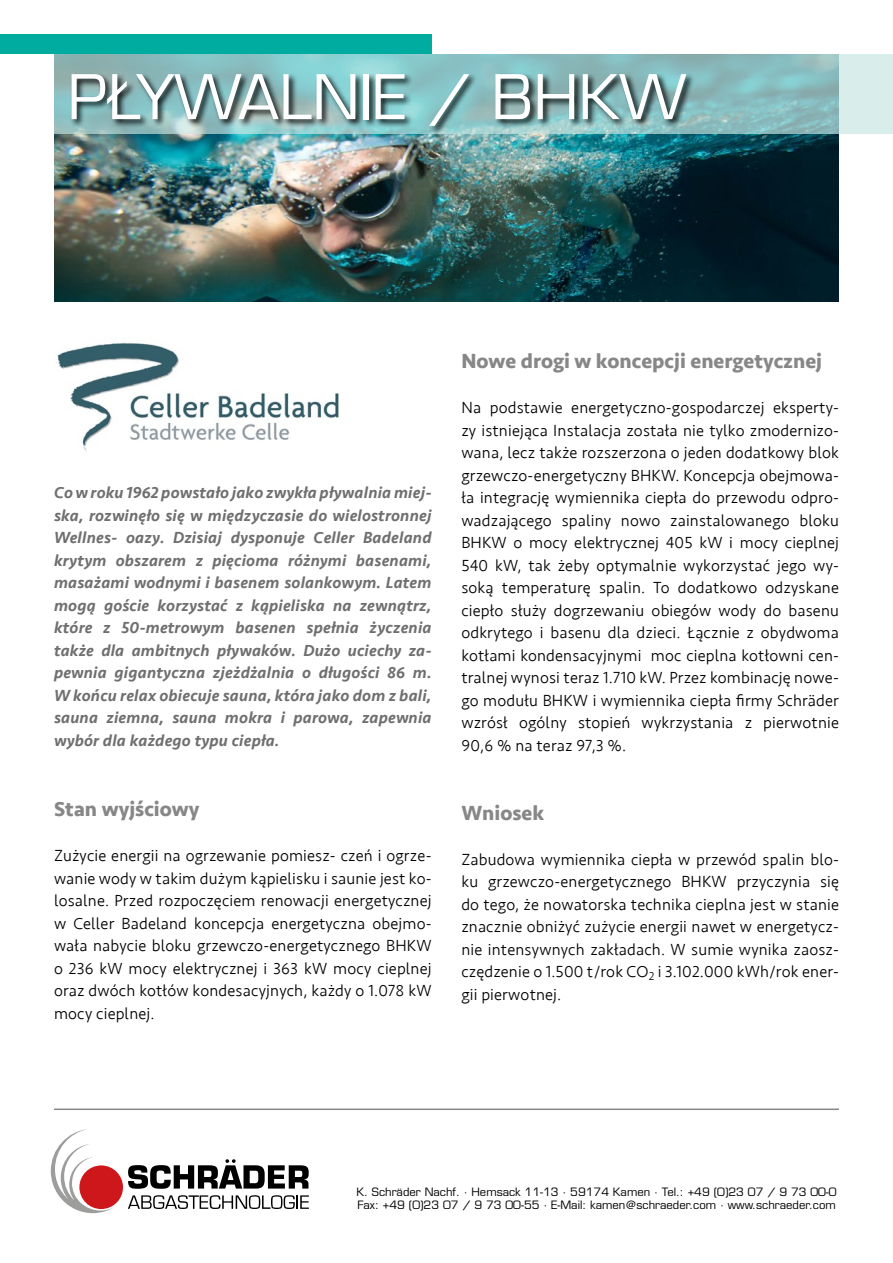
<style>
.page{position:relative;width:893px;height:1263px;background:#fff}
.page>*{position:absolute;margin:0;border:0;box-sizing:border-box;transform-origin:0 0}
.t1{font:60px "Eurostile LT Std";color:#fff}
.t2{font:700 21px "Seravek";color:#878787}
.t3{font:300 16.5px/22.5px "Seravek";letter-spacing:.01em;color:#000;text-align:justify}
.t4{font:italic 500 16.5px/22.5px "Seravek";letter-spacing:.01em;color:#706f6f;text-align:justify}
.t5{font:11.25px/13.5px "Eurostile";color:#000}
</style>
<div class="page">
<img style="left:54px;top:134px;width:785px;height:168px">
<svg style="left:51px;top:1129px;width:64px;height:84px"></svg>
<div style="left:79px;top:1165px;width:44px;height:44px;background:#cd171a;border-radius:50%"></div>
<svg style="left:128px;top:1195px;width:181px;height:14px"></svg>
<svg style="left:128px;top:1159px;width:181px;height:30px"></svg>
<svg style="left:54px;top:54px;width:839px;height:80px;background:#95c4c6"></svg>
<div style="left:69px;top:73px;width:626px;height:62px;background:#000;opacity:.88"></div>
<hr style="left:54px;top:1108px;width:785px;height:2px;background:#878787">
<img style="left:57px;top:342px;width:282px;height:110px">
<div style="left:0;top:34px;width:432px;height:20px;background:#00aca0"></div>
<h1 class="t1" style="left:68px;top:61px;width:620px">PŁYWALNIE / BHKW</h1>
<p class="t4" style="left:54px;top:481px;width:379px">Co w roku 1962 powstało jako zwykła pływalnia miej&shy;ska, rozwinęło się w międzyczasie do wielostronnej Wellnes- oazy. Dzisiaj dysponuje Celler Badeland krytym obszarem z pięcioma różnymi basenami, masażami wodnymi i basenem solankowym. Latem mogą goście korzystać z kąpieliska na zewnątrz, które z 50-metrowym basenen spełnia życzenia także dla ambitnych pływaków. Dużo uciechy za&shy;pewnia gigantyczna zjeżdżalnia o długości 86 m.<br>W końcu relax obiecuje sauna, która jako dom z bali, sauna ziemna, sauna mokra i parowa, zapewnia wybór dla każdego typu ciepła.</p>
<p class="t2" style="left:54px;top:792px;width:147px">Stan wyjściowy</p>
<p class="t3" style="left:54px;top:845px;width:379px">Zużycie energii na ogrzewanie pomiesz- czeń i ogrze&shy;wanie wody w takim dużym kąpielisku i saunie jest ko&shy;losalne. Przed rozpoczęciem renowacji energetycznej w Celler Badeland koncepcja energetyczna obejmo&shy;wała nabycie bloku grzewczo-energetycznego BHKW o 236 kW mocy elektrycznej i 363 kW mocy cieplnej oraz dwóch kotłów kondesacyjnych, każdy o 1.078 kW mocy cieplnej.</p>
<p class="t2" style="left:461px;top:344px;width:362px">Nowe drogi w koncepcji energetycznej</p>
<p class="t3" style="left:461px;top:397px;width:379px;text-align:left">Na podstawie energetyczno-gospodarczej eksperty&shy;zy istniejąca Instalacja została nie tylko zmodernizo&shy;wana, lecz także rozszerzona o jeden dodatkowy blok grzewczo-energetyczny BHKW. Koncepcja obejmowa&shy;ła integrację wymiennika ciepła do przewodu odpro&shy;wadzającego spaliny nowo zainstalowanego bloku BHKW o mocy elektrycznej 405 kW i mocy cieplnej 540 kW, tak żeby optymalnie wykorzystać jego wy&shy;soką temperaturę spalin. To dodatkowo odzyskane ciepło służy dogrzewaniu obiegów wody do basenu odkrytego i basenu dla dzieci. Łącznie z obydwoma kotłami kondensacyjnymi moc cieplna kotłowni cen&shy;tralnej wynosi teraz 1.710 kW. Przez kombinację nowe&shy;go modułu BHKW i wymiennika ciepła firmy Schräder wzrósł ogólny stopień wykrzystania z pierwotnie 90,6 % na teraz 97,3 %.</p>
<p class="t2" style="left:461px;top:796px;width:84px">Wniosek</p>
<p class="t3" style="left:461px;top:848px;width:379px">Zabudowa wymiennika ciepła w przewód spalin blo&shy;ku grzewczo-energetycznego BHKW przyczynia się do tego, że nowatorska technika cieplna jest w stanie znacznie obniżyć zużycie energii nawet w energetycz&shy;nie intensywnych zakładach. W sumie wynika zaosz&shy;czędzenie o 1.500 t/rok CO<sub>2</sub> i 3.102.000 kWh/rok ener&shy;gii pierwotnej.</p>
<p class="t5" style="left:357px;top:1185px;width:482px">K. Schräder Nachf. · Hemsack 11-13 · 59174 Kamen · Tel.: +49 (0)23 07 / 9 73 00-0<br>Fax: +49 (0)23 07 / 9 73 00-55 · E-Mail: kamen@schraeder.com · www.schraeder.com</p>
</div>
